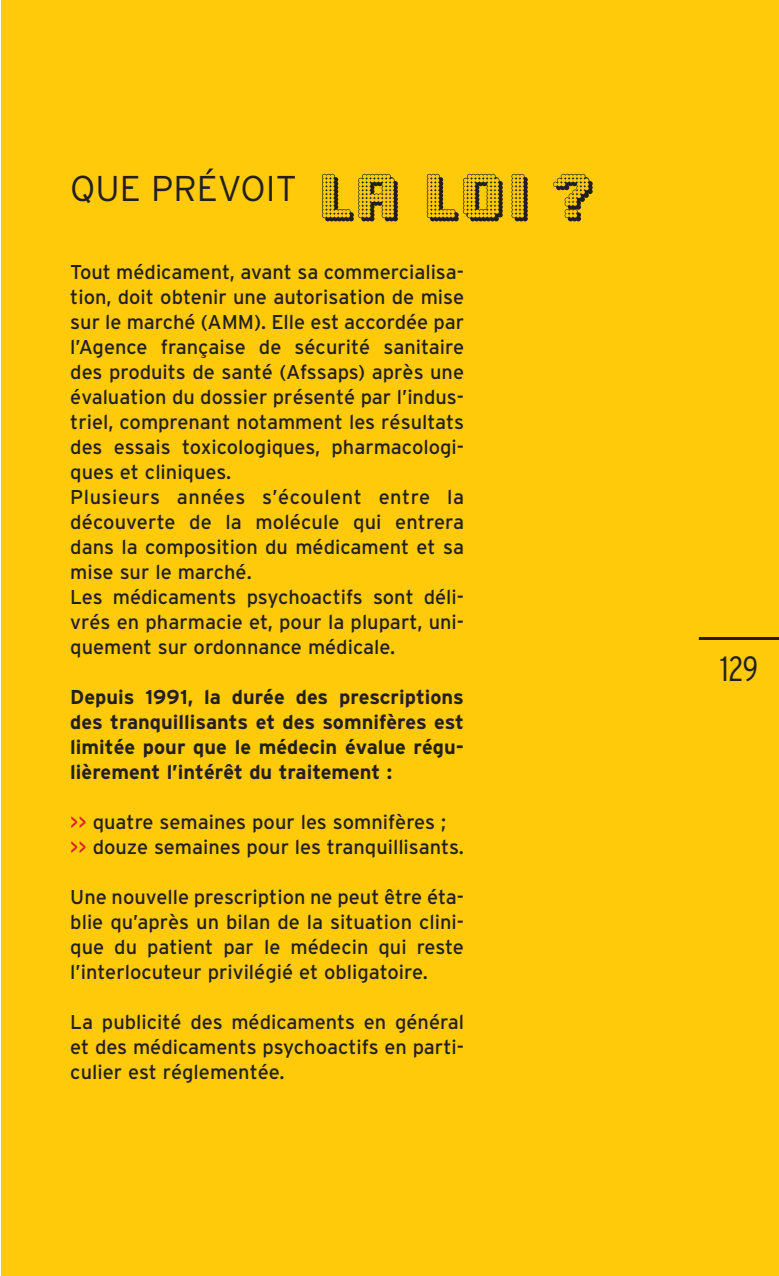
<style>
.page{position:relative;width:779px;height:1276px;background:#fff}
.page>*{position:absolute;margin:0;border:0;box-sizing:border-box;transform-origin:0 0}
.t1{font:300 35.75px "Interstate";color:#231f20}
.t2{font:300 condensed 35px "Interstate";color:#231f20}
.t3{font:20px/25px "Interstate";color:#231f20}
.t4{font:700 20px/25px "Interstate";color:#231f20;text-align:justify}
.s1{color:#da2128}
</style>
<div class="page">
<div style="left:1px;top:0;width:777px;height:1276px;background:#feca0a"></div>
<h1 class="t1" style="left:70px;top:175px;width:228px">QUE PRÉVOIT</h1>
<p class="t3" style="left:70px;top:261px;width:395px">Tout médicament, avant sa commercialisa&shy;tion, doit obtenir une autorisation de mise sur le marché (AMM). Elle est accordée par l’Agence française de sécurité sanitaire des produits de santé (Afssaps) après une évaluation du dossier présenté par l’indus&shy;triel, comprenant notamment les résultats des essais toxicologiques, pharmacologi&shy;ques et cliniques.<br>Plusieurs années s’écoulent entre la découverte de la molécule qui entrera dans la composition du médicament et sa mise sur le marché.<br>Les médicaments psychoactifs sont déli&shy;vrés en pharmacie et, pour la plupart, uni&shy;quement sur ordonnance médicale.</p>
<p class="t4" style="left:70px;top:686px;width:395px">Depuis 1991, la durée des prescriptions des tranquillisants et des somnifères est limitée pour que le médecin évalue régu&shy;lièrement l’intérêt du traitement :</p>
<p class="t3" style="left:70px;top:811px;width:395px"><span class="s1">&gt;&gt;</span> quatre semaines pour les somnifères ; <span class="s1">&gt;&gt;</span> douze semaines pour les tranquillisants.</p>
<p class="t3" style="left:70px;top:886px;width:395px;text-align:justify">Une nouvelle prescription ne peut être éta&shy;blie qu’après un bilan de la situation clini&shy;que du patient par le médecin qui reste l’interlocuteur privilégié et obligatoire.</p>
<p class="t3" style="left:70px;top:1011px;width:395px;text-align:justify">La publicité des médicaments en général et des médicaments psychoactifs en parti&shy;culier est réglementée.</p>
<h2 class="t2" style="left:720px;top:656px;width:40px">129</h2>
</div>
